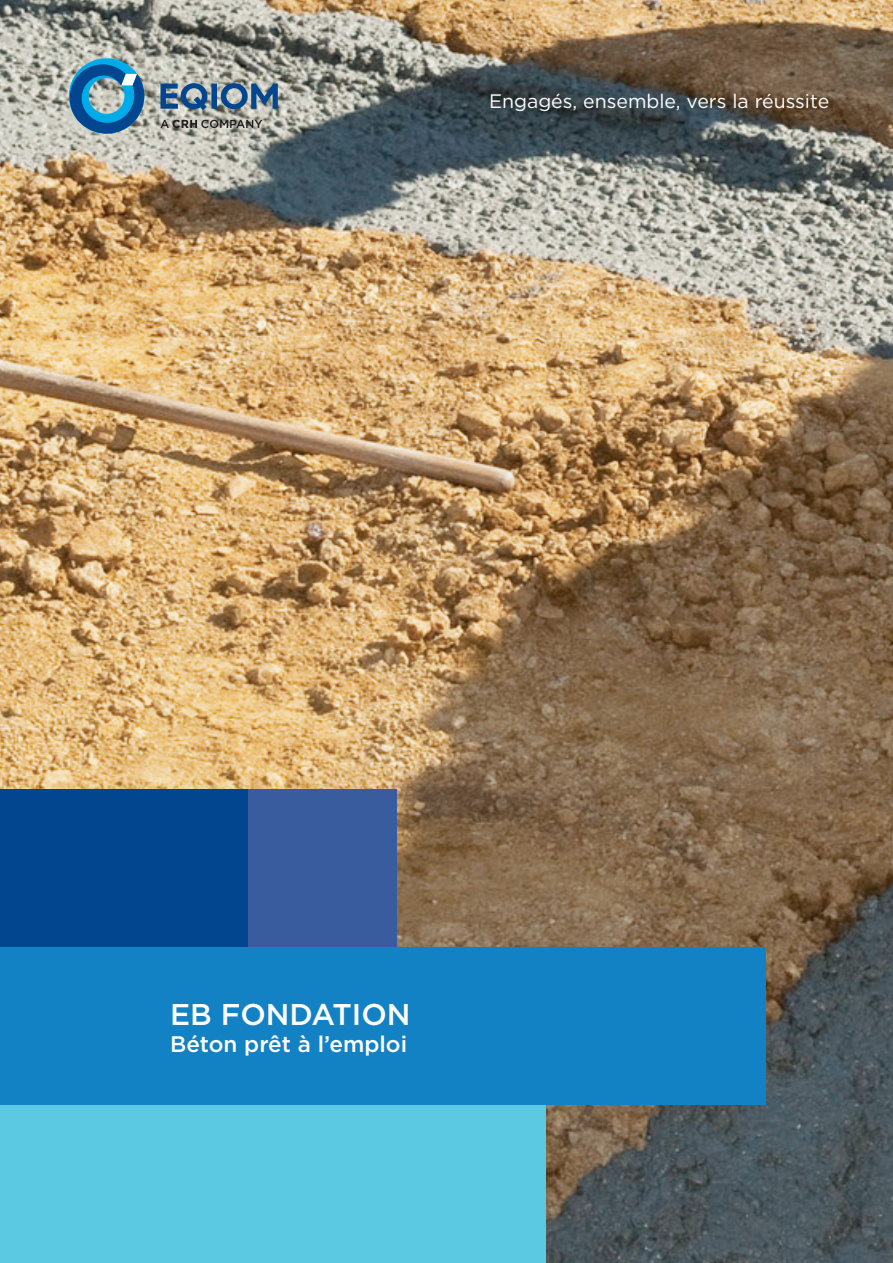
<style>
.page{position:relative;width:893px;height:1263px;background:#fff}
.page>*{position:absolute;margin:0;border:0;box-sizing:border-box;transform-origin:0 0}
.t1{font:500 30px "Gotham";color:#fff}
.t2{font:500 22.5px "Gotham";color:#fff}
.t3{font:19.5px "Gotham";color:#fff}
</style>
<div class="page">
<img style="left:0;top:0;width:893px;height:1263px">
<svg style="left:160px;top:120px;width:102px;height:8px"></svg>
<svg style="left:64px;top:53px;width:85px;height:84px;background:#6598b2"></svg>
<svg style="left:160px;top:83px;width:118px;height:27px;background:#5c7f9e"></svg>
<div style="left:0;top:1105px;width:546px;height:158px;background:#5bc9e1"></div>
<div style="left:0;top:947px;width:765px;height:158px;background:#1282c5"></div>
<div style="left:0;top:789px;width:248px;height:158px;background:#01468e"></div>
<div style="left:248px;top:789px;width:149px;height:158px;background:#385c9d"></div>
<p class="t3" style="left:489px;top:89px;width:342px">Engagés, ensemble, vers la réussite</p>
<h1 class="t1" style="left:170px;top:994px;width:242px">EB FONDATION</h1>
<p class="t2" style="left:170px;top:1029px;width:239px">Béton prêt à l’emploi</p>
</div>
